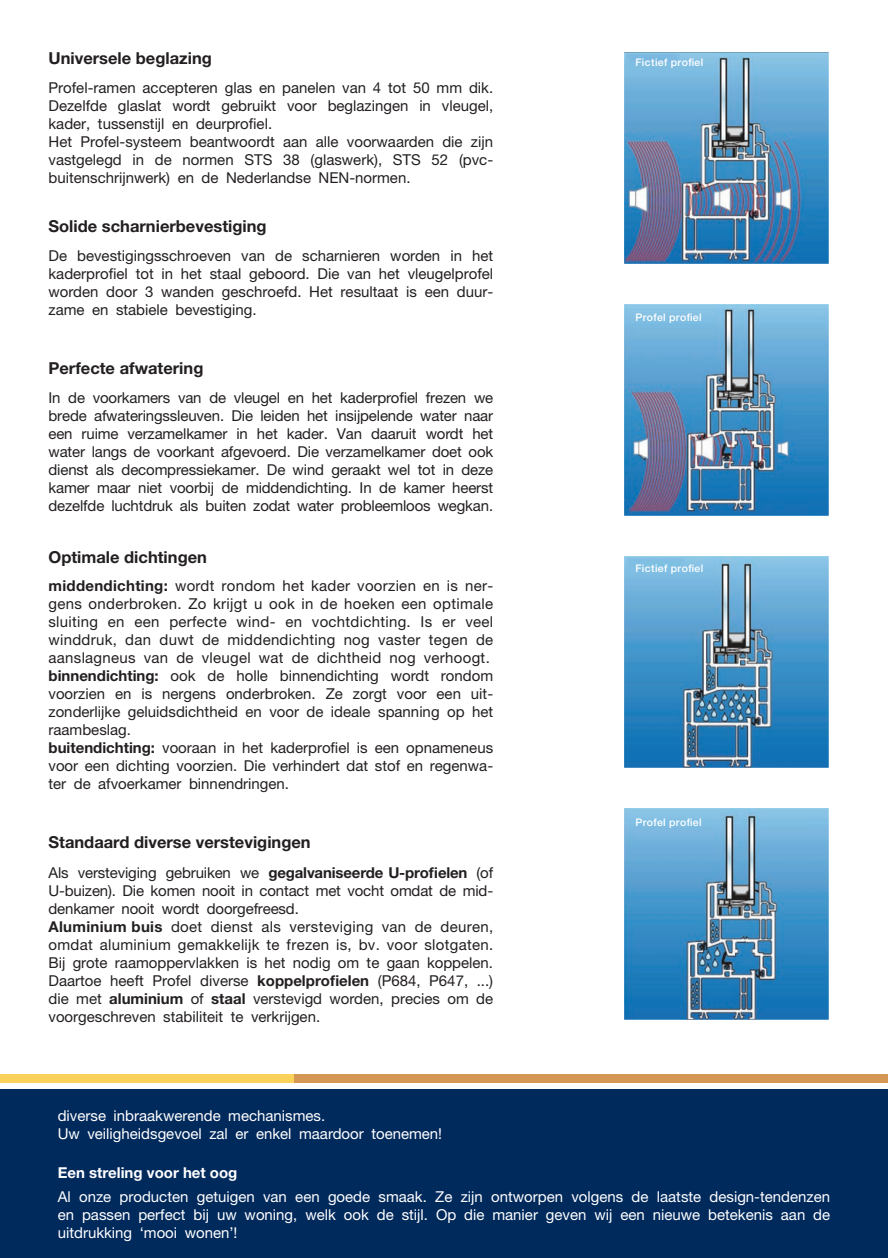
<style>
.page{position:relative;width:888px;height:1258px;background:#fff}
.page>*{position:absolute;margin:0;border:0;box-sizing:border-box;transform-origin:0 0}
.t1{font:700 16.5px "Helvetica Neue";color:#231f20}
.t2{font:15px/18px "Helvetica Neue";color:#231f20}
.t3{font:15px/18px "Helvetica Neue";color:#fff;text-align:justify}
.t4{font:700 15px "Helvetica Neue";color:#fff}
.t5{font:500 10.5px "Helvetica Neue";letter-spacing:.035em;color:#fff}
.s1{font-weight:700}
</style>
<div class="page">
<div style="left:0;top:1089px;width:888px;height:169px;background:#00295c"></div>
<div style="left:0;top:1074px;width:301px;height:8px;background:#fad25a"></div>
<div style="left:294px;top:1074px;width:594px;height:8px;background:#d59854"></div>
<img style="left:626px;top:809px;width:201px;height:209px">
<div style="left:623px;top:806px;width:207px;height:215px;border:2px solid #fff"></div>
<img style="left:626px;top:306px;width:201px;height:208px">
<div style="left:623px;top:303px;width:207px;height:214px;border:2px solid #fff"></div>
<img style="left:626px;top:54px;width:201px;height:208px">
<div style="left:623px;top:51px;width:207px;height:214px;border:2px solid #fff"></div>
<img style="left:626px;top:558px;width:201px;height:208px">
<div style="left:623px;top:555px;width:207px;height:214px;border:2px solid #fff"></div>
<p class="t1" style="left:49px;top:47px;width:165px">Universele beglazing</p>
<p class="t2" style="left:49px;top:78px;width:446px">Profel-ramen accepteren glas en panelen van 4 tot 50 mm dik.<br>Dezelfde glaslat wordt gebruikt voor beglazingen in vleugel, kader, tussenstijl en deurprofiel.<br>Het Profel-systeem beantwoordt aan alle voorwaarden die zijn vastgelegd in de normen STS 38 (glaswerk), STS 52 (pvc&shy;buitenschrijnwerk) en de Nederlandse NEN-normen.</p>
<p class="t1" style="left:49px;top:216px;width:220px">Solide scharnierbevestiging</p>
<p class="t2" style="left:49px;top:247px;width:446px;text-align:justify">De bevestigingsschroeven van de scharnieren worden in het kaderprofiel tot in het staal geboord. Die van het vleugelprofel worden door 3 wanden geschroefd. Het resultaat is een duur&shy;zame en stabiele bevestiging.</p>
<p class="t1" style="left:49px;top:358px;width:156px">Perfecte afwatering</p>
<p class="t2" style="left:49px;top:389px;width:446px;text-align:justify">In de voorkamers van de vleugel en het kaderprofiel frezen we brede afwateringssleuven. Die leiden het insijpelende water naar een ruime verzamelkamer in het kader. Van daaruit wordt het water langs de voorkant afgevoerd. Die verzamelkamer doet ook dienst als decompressiekamer. De wind geraakt wel tot in deze kamer maar niet voorbij de middendichting. In de kamer heerst dezelfde luchtdruk als buiten zodat water probleemloos wegkan.</p>
<p class="t1" style="left:49px;top:547px;width:160px">Optimale dichtingen</p>
<p class="t2" style="left:49px;top:576px;width:446px"><span class="s1">middendichting:</span> wordt rondom het kader voorzien en is ner&shy;gens onderbroken. Zo krijgt u ook in de hoeken een optimale sluiting en een perfecte wind- en vochtdichting. Is er veel winddruk, dan duwt de middendichting nog vaster tegen de aanslagneus van de vleugel wat de dichtheid nog verhoogt. <span class="s1">binnendichting:</span> ook de holle binnendichting wordt rondom voorzien en is nergens onderbroken. Ze zorgt voor een uit&shy;zonderlijke geluidsdichtheid en voor de ideale spanning op het raambeslag.<br><span class="s1">buitendichting:</span> vooraan in het kaderprofiel is een opnameneus voor een dichting voorzien. Die verhindert dat stof en regenwa&shy;ter de afvoerkamer binnendringen.</p>
<p class="t1" style="left:49px;top:832px;width:264px">Standaard diverse verstevigingen</p>
<p class="t2" style="left:49px;top:864px;width:446px">Als versteviging gebruiken we <span class="s1">gegalvaniseerde U-profielen</span> (of U-buizen). Die komen nooit in contact met vocht omdat de mid&shy;denkamer nooit wordt doorgefreesd.<br><span class="s1">Aluminium buis</span> doet dienst als versteviging van de deuren, omdat aluminium gemakkelijk te frezen is, bv. voor slotgaten.<br>Bij grote raamoppervlakken is het nodig om te gaan koppelen.<br>Daartoe heeft Profel diverse <span class="s1">koppelprofielen</span> (P684, P647, ...) die met <span class="s1">aluminium</span> of <span class="s1">staal</span> verstevigd worden, precies om de voorgeschreven stabiliteit te verkrijgen.</p>
<p class="t3" style="left:58px;top:1106px;width:386px">diverse inbraakwerende mechanismes.<br>Uw veiligheidsgevoel zal er enkel maardoor toenemen!</p>
<p class="t5" style="left:635px;top:56px;width:69px">Fictief profiel</p>
<p class="t5" style="left:635px;top:311px;width:68px">Profel profiel</p>
<p class="t5" style="left:635px;top:562px;width:69px">Fictief profiel</p>
<p class="t5" style="left:635px;top:816px;width:68px">Profel profiel</p>
<p class="t4" style="left:58px;top:1163px;width:181px">Een streling voor het oog</p>
<p class="t3" style="left:58px;top:1187px;width:774px">Al onze producten getuigen van een goede smaak. Ze zijn ontworpen volgens de laatste design-tendenzen en passen perfect bij uw woning, welk ook de stijl. Op die manier geven wij een nieuwe betekenis aan de uitdrukking ‘mooi wonen’!</p>
</div>
